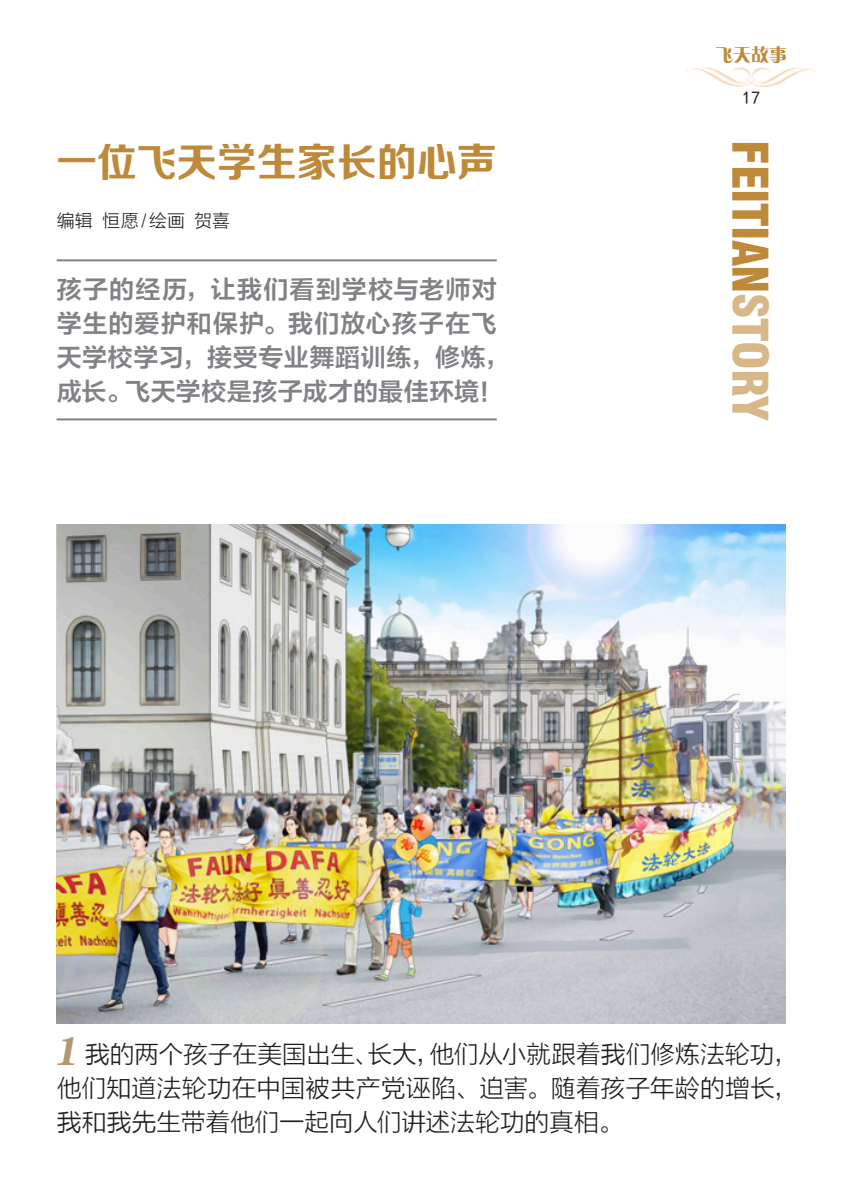
<style>
.page{position:relative;width:842px;height:1191px;background:#fff}
.page>*{position:absolute;margin:0;border:0;box-sizing:border-box;transform-origin:0 0}
.t1{font:900 condensed 48px "Swiss 721 BT";letter-spacing:-.01em;color:#be8939}
.题目-方正正粗黑{font:40px "FZZCHK GBK1 0";color:#be8939}
.t2{font:italic 40px "FZCSK GBK1 0";color:#b39773}
.脚本-方正兰亭细黑{font:25px/34px "FZLTXHK";letter-spacing:-.01em;color:#231f20;text-align:justify}
.导言-方正兰亭中粗黑{font:25px/34px "FZLTZCHK GBK1 0";letter-spacing:.035em;color:#808285}
.脚本-方正兰亭细黑-2{font:18px "FZLTXHK";color:#231f20}
.t3{font:18px "FZCQK GBK1 0";color:#be8939}
.t4{font:18px "Sim Hei";color:#231f20}
.s1{color:#d8b888}
</style>
<div class="page">
<img style="left:686px;top:67px;width:131px;height:20px">
<img style="left:57px;top:524px;width:728px;height:499px">
<hr style="left:57px;top:259px;width:440px;height:2px;background:#808285">
<hr style="left:57px;top:418px;width:440px;height:2px;background:#808285">
<p class="t3" style="left:715px;top:45px;width:73px">飞天故事</p>
<p class="题目-方正正粗黑" style="left:57px;top:140px;width:441px">一位飞天学生家长的心声</p>
<p class="脚本-方正兰亭细黑-2" style="left:57px;top:211px;width:175px">编辑 恒愿 /绘画 贺喜</p>
<p class="导言-方正兰亭中粗黑" style="left:57px;top:273px;width:454px">孩子的经历，让我们看到学校与老师对学生的爱护和保护。我们放心孩子在飞天学校学习，接受专业舞蹈训练，修炼，成长。飞天学校是孩子成才的最佳环境！</p>
<p class="t4" style="left:742px;top:88px;width:19px">17</p>
<p class="t1" style="left:779px;top:140px;width:282px;rotate:90deg">FEITIAN<span class="s1">STORY</span></p>
<p class="t2" style="left:54px;top:1028px;width:33px">1</p>
<p class="脚本-方正兰亭细黑" style="left:57px;top:1037px;width:743px;text-indent:28px">我的两个孩子在美国出生、长大，他们从小就跟着我们修炼法轮功，他们知道法轮功在中国被共产党诬陷、迫害。随着孩子年龄的增长，我和我先生带着他们一起向人们讲述法轮功的真相。</p>
</div>
